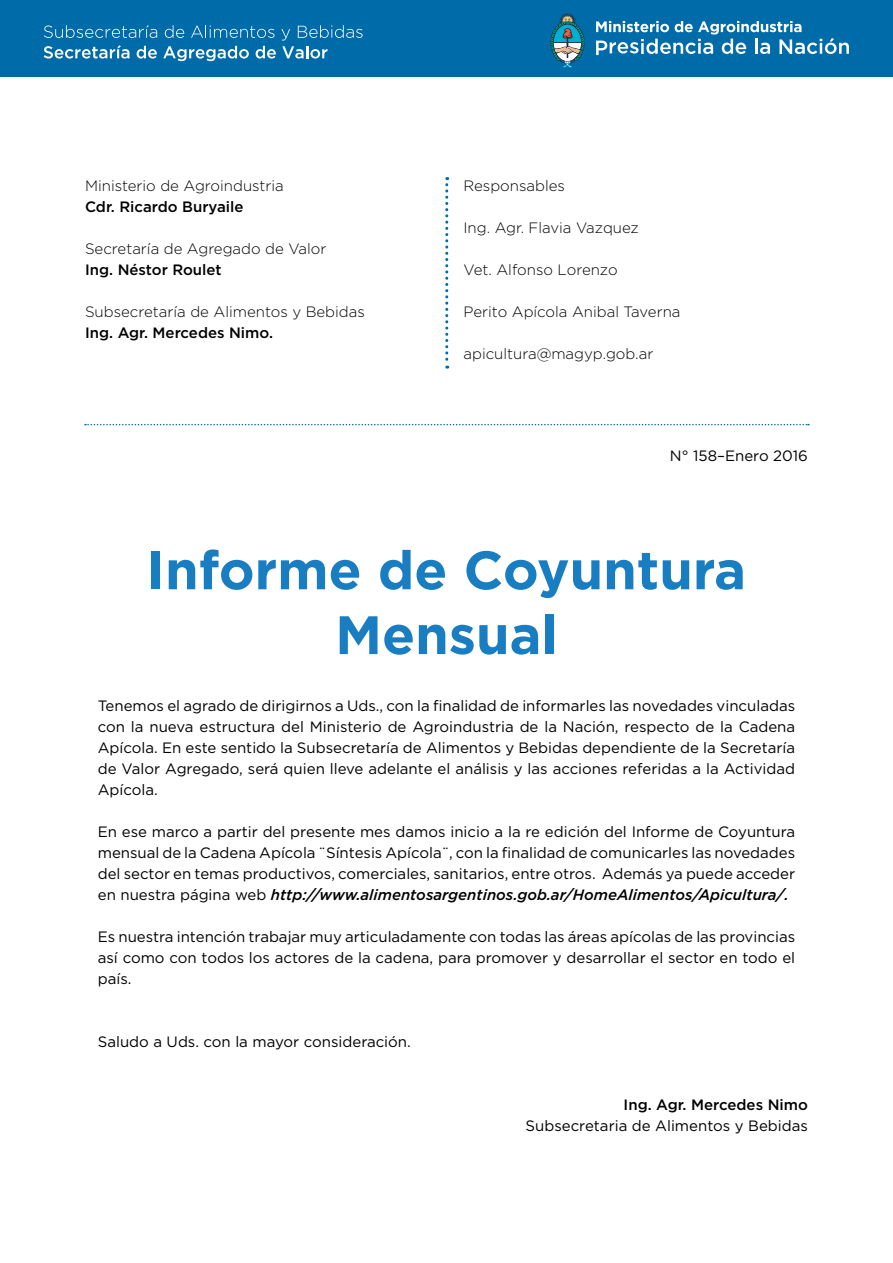
<style>
.page{position:relative;width:893px;height:1263px;background:#fff}
.page>*{position:absolute;margin:0;border:0;box-sizing:border-box;transform-origin:0 0}
.t1{font:700 54px/64.8px "Gotham";color:#197dc2;text-align:center}
.t2{font:15px/21px "Gotham";color:#000;text-align:justify}
.t3{font:300 15px "Gotham";color:#000}
.t4{font:500 15px "Gotham";color:#000}
.s1{font-weight:500;font-style:italic}
</style>
<div class="page">
<div style="left:0;top:0;width:893px;height:76px;background:#006ba9"></div>
<svg style="left:550px;top:13px;width:35px;height:55px"></svg>
<svg style="left:596px;top:21px;width:253px;height:34px"></svg>
<svg style="left:44px;top:25px;width:113px;height:13px"></svg>
<svg style="left:44px;top:45px;width:85px;height:14px"></svg>
<svg style="left:137px;top:46px;width:20px;height:13px"></svg>
<svg style="left:163px;top:25px;width:200px;height:36px"></svg>
<svg style="left:85px;top:424px;width:724px;height:1px"></svg>
<svg style="left:445px;top:177px;width:3px;height:192px"></svg>
<p class="t3" style="left:85px;top:176px;width:200px">Ministerio de Agroindustria</p>
<p class="t4" style="left:85px;top:196px;width:160px">Cdr. Ricardo Buryaile</p>
<p class="t3" style="left:85px;top:239px;width:243px">Secretaría de Agregado de Valor</p>
<p class="t4" style="left:85px;top:259px;width:138px">Ing. Néstor Roulet</p>
<p class="t3" style="left:85px;top:302px;width:281px">Subsecretaría de Alimentos y Bebidas</p>
<p class="t4" style="left:85px;top:322px;width:190px">Ing. Agr. Mercedes Nimo.</p>
<p class="t3" style="left:463px;top:176px;width:103px">Responsables</p>
<p class="t3" style="left:463px;top:218px;width:177px">Ing. Agr. Flavia Vazquez</p>
<p class="t3" style="left:463px;top:260px;width:156px">Vet. Alfonso Lorenzo</p>
<p class="t3" style="left:463px;top:302px;width:218px">Perito Apícola Anibal Taverna</p>
<p class="t3" style="left:463px;top:344px;width:191px">apicultura@magyp.gob.ar</p>
<p class="t2" style="left:670px;top:445px;width:139px">N° 158–Enero 2016</p>
<h1 class="t1" style="left:147px;top:537px;width:601px">Informe de Coyuntura<br>Mensual</h1>
<p class="t2" style="left:98px;top:695px;width:699px">Tenemos el agrado de dirigirnos a Uds., con la finalidad de informarles las novedades vinculadas con la nueva estructura del Ministerio de Agroindustria de la Nación, respecto de la Cadena Apícola. En este sentido la Subsecretaría de Alimentos y Bebidas dependiente de la Secretaría de Valor Agregado, será quien lleve adelante el análisis y las acciones referidas a la Actividad Apícola.</p>
<p class="t2" style="left:98px;top:821px;width:699px">En ese marco a partir del presente mes damos inicio a la re edición del Informe de Coyuntura mensual de la Cadena Apícola ¨Síntesis Apícola¨, con la finalidad de comunicarles las novedades del sector en temas productivos, comerciales, sanitarios, entre otros. Además ya puede acceder en nuestra página web <span class="s1">http://www.alimentosargentinos.gob.ar/HomeAlimentos/Apicultura/.</span></p>
<p class="t2" style="left:98px;top:926px;width:699px">Es nuestra intención trabajar muy articuladamente con todas las áreas apícolas de las provincias así como con todos los actores de la cadena, para promover y desarrollar el sector en todo el país.</p>
<p class="t2" style="left:98px;top:1031px;width:315px">Saludo a Uds. con la mayor consideración.</p>
<p class="t4" style="left:624px;top:1095px;width:186px">Ing. Agr. Mercedes Nimo</p>
<p class="t2" style="left:526px;top:1115px;width:284px">Subsecretaria de Alimentos y Bebidas</p>
</div>
